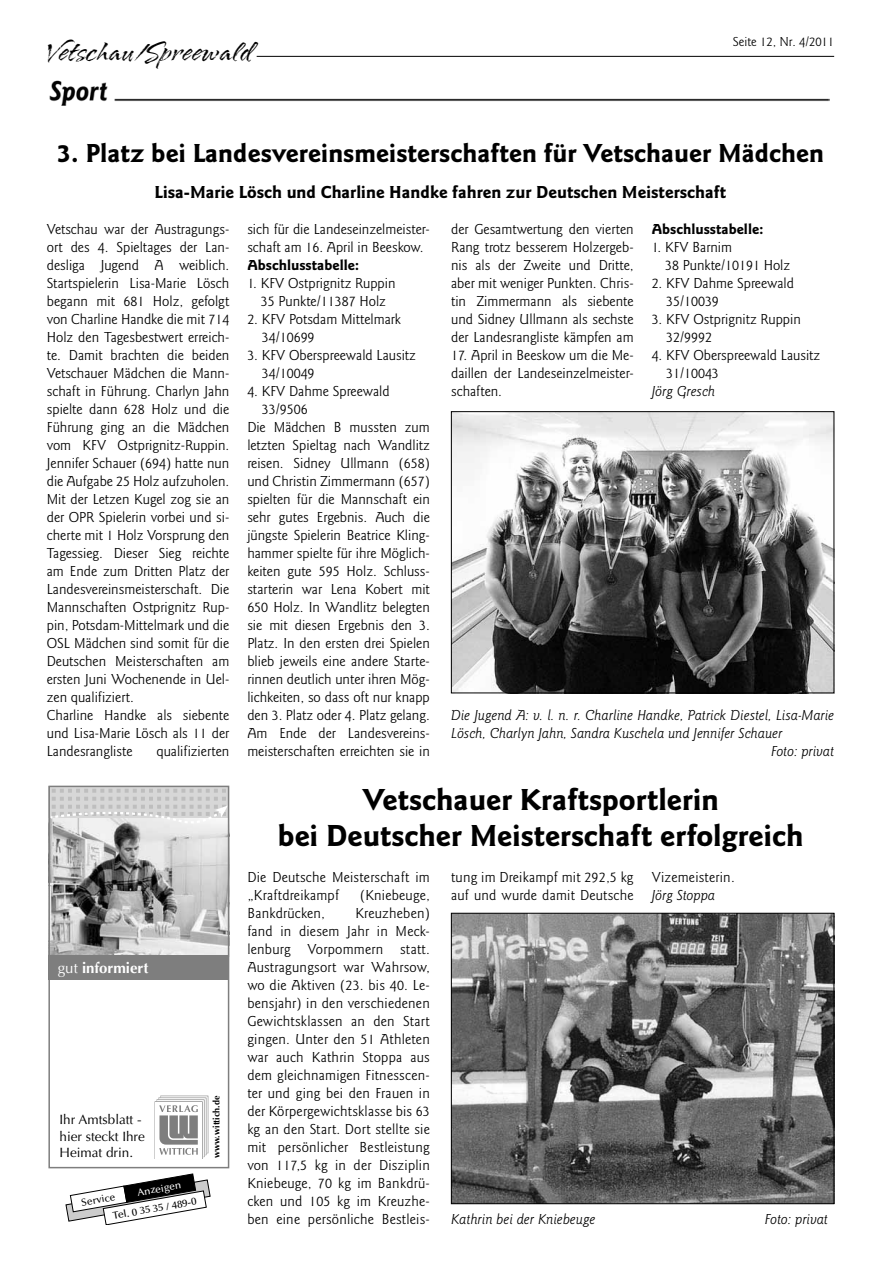
<style>
.page{position:relative;width:881px;height:1263px;background:#fff}
.page>*{position:absolute;margin:0;border:0;box-sizing:border-box;transform-origin:0 0}
.t1{font:700 31.5px/36px "Goudy Sans";color:#000;text-align:center}
.t2{font:31.5px "Arid ITC";color:#000}
.t3{font:700 27px "Goudy Sans";color:#000}
.t4{font:700 18px "Goudy Sans";color:#000}
.t5{font:15px/18px "Goudy Sans";color:#000}
.t6{font:italic 15px "Goudy Sans";color:#000}
.t7{font:700 15px "Goudy Sans";color:#000}
.t8{font:700 15px "Optima LT";color:#fff}
.t9{font:13.5px/16.2px "Optima LT";color:#000}
.t10{font:13.5px "Goudy Sans";color:#000}
.t11{font:500 10.2px "Optima LT";color:#000;scale:1.05 1}
.t12{font:500 10.2px "Optima LT";color:#fff}
.t13{font:500 10.2px "Optima LT";color:#000}
.t14{font:700 9px "Optima LT";color:#000}
.s1{font-weight:400}
</style>
<div class="page">
<hr style="left:256px;top:56px;width:577px;height:1px;background:#000">
<img style="left:49px;top:80px;width:780px;height:26px">
<img style="left:453px;top:413px;width:378px;height:278px">
<div style="left:451px;top:411px;width:382px;height:282px;border:1px solid #000"></div>
<img style="left:453px;top:915px;width:378px;height:287px">
<div style="left:451px;top:913px;width:382px;height:291px;border:1px solid #000"></div>
<img style="left:51px;top:824px;width:175px;height:131px">
<div style="left:48px;top:955px;width:181px;height:24px;background:#7e7e7e"></div>
<svg style="left:51px;top:789px;width:175px;height:35px;background:#d6d6d6"></svg>
<svg style="left:154px;top:1096px;width:54px;height:63px"></svg>
<div style="left:48px;top:786px;width:181px;height:382px;border:2px solid #7e7e7e"></div>
<svg style="left:65px;top:1173px;width:145px;height:52px"></svg>
<h1 class="t2" style="left:47px;top:35px;width:207px">Vetschau/Spreewald</h1>
<p class="t10" style="left:732px;top:34px;width:103px">Seite 12, Nr. 4/2011</p>
<h2 class="t3" style="left:57px;top:138px;width:768px">3. Platz bei Landesvereinsmeisterschaften für Vetschauer Mädchen</h2>
<p class="t4" style="left:155px;top:182px;width:573px">Lisa-Marie Lösch und Charline Handke fahren zur Deutschen Meisterschaft</p>
<p class="t5" style="left:47px;top:221px;width:184px">Vetschau war der Austragungs&shy;ort des 4. Spieltages der Lan&shy;desliga Jugend A weiblich.<br>Startspielerin Lisa-Marie Lösch begann mit 681 Holz, gefolgt von Charline Handke die mit 714<br>Holz den Tagesbestwert erreich&shy;te. Damit brachten die beiden<br>Vetschauer Mädchen die Mann&shy;schaft in Führung. Charlyn Jahn spielte dann 628 Holz und die<br>Führung ging an die Mädchen vom KFV Ostprignitz-Ruppin.<br>Jennifer Schauer (694) hatte nun die Aufgabe 25 Holz aufzuholen.<br>Mit der Letzen Kugel zog sie an der OPR Spielerin vorbei und si&shy;cherte mit 1 Holz Vorsprung den<br>Tagessieg. Dieser Sieg reichte am Ende zum Dritten Platz der<br>Landesvereinsmeisterschaft. Die<br>Mannschaften Ostprignitz Rup&shy;pin, Potsdam-Mittelmark und die<br>OSL Mädchen sind somit für die<br>Deutschen Meisterschaften am ersten Juni Wochenende in Uel&shy;zen qualifiziert.<br>Charline Handke als siebente und Lisa-Marie Lösch als 11 der<br>Landesrangliste</p>
<p class="t5" style="left:156px;top:743px;width:74px">qualifizierten</p>
<p class="t8" style="left:58px;top:959px;width:92px"><span class="s1">gut</span> informiert</p>
<p class="t9" style="left:59px;top:1112px;width:87px">Ihr Amtsblatt - hier steckt Ihre<br>Heimat drin.</p>
<p class="t12" style="left:136px;top:1186px;width:45px;rotate:-10deg">Anzeigen</p>
<p class="t11" style="left:112px;top:1210px;width:82px;rotate:-10deg">Tel. 0 35 35 / 489-0</p>
<p class="t13" style="left:80px;top:1196px;width:36px;rotate:-10deg">Service</p>
<p class="t14" style="left:211px;top:1158px;width:64px;rotate:-90deg">www.wittich.de</p>
<p class="t5" style="left:247px;top:221px;width:184px">sich für die Landeseinzelmeister&shy;schaft am 16. April in Beeskow.</p>
<p class="t7" style="left:247px;top:257px;width:114px">Abschlusstabelle:</p>
<p class="t5" style="left:247px;top:275px;width:150px;text-align:center">1. KFV Ostprignitz Ruppin<br>35 Punkte/11387 Holz</p>
<p class="t5" style="left:262px;top:311px;width:141px;text-indent:-14px">2. KFV Potsdam Mittelmark<br>34/10699</p>
<p class="t5" style="left:262px;top:347px;width:155px;text-indent:-14px">3. KFV Oberspreewald Lausitz<br>34/10049</p>
<p class="t5" style="left:247px;top:383px;width:144px">4. KFV Dahme Spreewald</p>
<p class="t5" style="left:262px;top:401px;width:47px">33/9506</p>
<p class="t5" style="left:247px;top:419px;width:184px">Die Mädchen B mussten zum</p>
<p class="t5" style="left:247px;top:437px;width:184px">letzten Spieltag nach Wandlitz</p>
<p class="t5" style="left:247px;top:455px;width:184px">reisen. Sidney Ullmann (658)</p>
<p class="t5" style="left:247px;top:473px;width:184px">und Christin Zimmermann (657)</p>
<p class="t5" style="left:247px;top:491px;width:184px">spielten für die Mannschaft ein</p>
<p class="t5" style="left:247px;top:509px;width:184px">sehr gutes Ergebnis. Auch die</p>
<p class="t5" style="left:247px;top:527px;width:184px">jüngste Spielerin Beatrice Kling-</p>
<p class="t5" style="left:247px;top:545px;width:184px">hammer spielte für ihre Möglich-</p>
<p class="t5" style="left:247px;top:563px;width:184px">keiten gute 595 Holz. Schluss-</p>
<p class="t5" style="left:247px;top:581px;width:184px">starterin war Lena Kobert mit</p>
<p class="t5" style="left:247px;top:599px;width:184px">650 Holz. In Wandlitz belegten</p>
<p class="t5" style="left:247px;top:617px;width:184px">sie mit diesen Ergebnis den 3.</p>
<p class="t5" style="left:247px;top:635px;width:184px">Platz. In den ersten drei Spielen</p>
<p class="t5" style="left:247px;top:653px;width:184px">blieb jeweils eine andere Starte-</p>
<p class="t5" style="left:247px;top:671px;width:184px">rinnen deutlich unter ihren Mög-</p>
<p class="t5" style="left:247px;top:689px;width:184px">lichkeiten, so dass oft nur knapp</p>
<p class="t5" style="left:247px;top:707px;width:184px">den 3. Platz oder 4. Platz gelang.</p>
<p class="t5" style="left:247px;top:725px;width:184px">Am Ende der Landesvereins-</p>
<p class="t5" style="left:247px;top:743px;width:184px">meisterschaften erreichten sie in</p>
<p class="t5" style="left:451px;top:221px;width:184px;text-align:justify">der Gesamtwertung den vierten Rang trotz besserem Holzergeb&shy;nis als der Zweite und Dritte, aber mit weniger Punkten. Chris&shy;tin Zimmermann als siebente und Sidney Ullmann als sechste der Landesrangliste kämpfen am</p>
<p class="t5" style="left:451px;top:347px;width:184px;text-align:justify">17. April in Beeskow um die Me&shy;daillen der Landeseinzelmeister&shy;schaften.</p>
<p class="t7" style="left:651px;top:221px;width:114px">Abschlusstabelle:</p>
<p class="t5" style="left:665px;top:239px;width:126px;text-indent:-13px">1. KFV Barnim<br>38 Punkte/10191 Holz</p>
<p class="t5" style="left:666px;top:275px;width:129px;text-indent:-14px">2. KFV Dahme Spreewald<br>35/10039</p>
<p class="t5" style="left:666px;top:311px;width:136px;text-indent:-14px">3. KFV Ostprignitz Ruppin<br>32/9992</p>
<p class="t5" style="left:666px;top:347px;width:155px;text-indent:-14px">4. KFV Oberspreewald Lausitz<br>31/10043</p>
<p class="t6" style="left:651px;top:383px;width:65px">Jörg Gresch</p>
<p class="t6" style="left:451px;top:707px;width:384px">Die Jugend A: v. l. n. r. Charline Handke, Patrick Diestel, Lisa-Marie</p>
<p class="t6" style="left:451px;top:725px;width:333px">Lösch, Charlyn Jahn, Sandra Kuschela und Jennifer Schauer</p>
<p class="t6" style="left:770px;top:743px;width:65px">Foto: privat</p>
<h1 class="t1" style="left:278px;top:782px;width:527px">Vetschauer Kraftsportlerin<br>bei Deutscher Meisterschaft erfolgreich</h1>
<p class="t5" style="left:247px;top:869px;width:184px">Die Deutsche Meisterschaft im „Kraftdreikampf</p>
<p class="t5" style="left:360px;top:887px;width:71px">(Kniebeuge,</p>
<p class="t5" style="left:247px;top:905px;width:184px;text-align:justify;text-indent:108px">Kreuzheben) fand in diesem Jahr in Meck&shy;lenburg Vorpommern statt.<br>Austragungsort war Wahrsow, wo die Aktiven (23. bis 40. Le&shy;bensjahr) in den verschiedenen Gewichtsklassen an den Start gingen. Unter den 51 Athleten war auch Kathrin Stoppa aus dem gleichnamigen Fitnesscen&shy;ter und ging bei den Frauen in der Körpergewichtsklasse bis 63 kg an den Start. Dort stellte sie mit persönlicher Bestleistung von 117,5 kg in der Disziplin Kniebeuge, 70 kg im Bankdrü&shy;cken und 105 kg im Kreuzhe&shy;ben eine persönliche Bestleis-</p>
<p class="t5" style="left:247px;top:905px;width:79px">Bankdrücken,</p>
<p class="t5" style="left:451px;top:869px;width:184px">tung im Dreikampf mit 292,5 kg auf und wurde damit Deutsche</p>
<p class="t5" style="left:651px;top:869px;width:85px">Vizemeisterin.</p>
<p class="t6" style="left:651px;top:887px;width:65px">Jörg Stoppa</p>
<p class="t6" style="left:451px;top:1211px;width:146px">Kathrin bei der Kniebeuge</p>
<p class="t6" style="left:764px;top:1211px;width:65px">Foto: privat</p>
</div>
